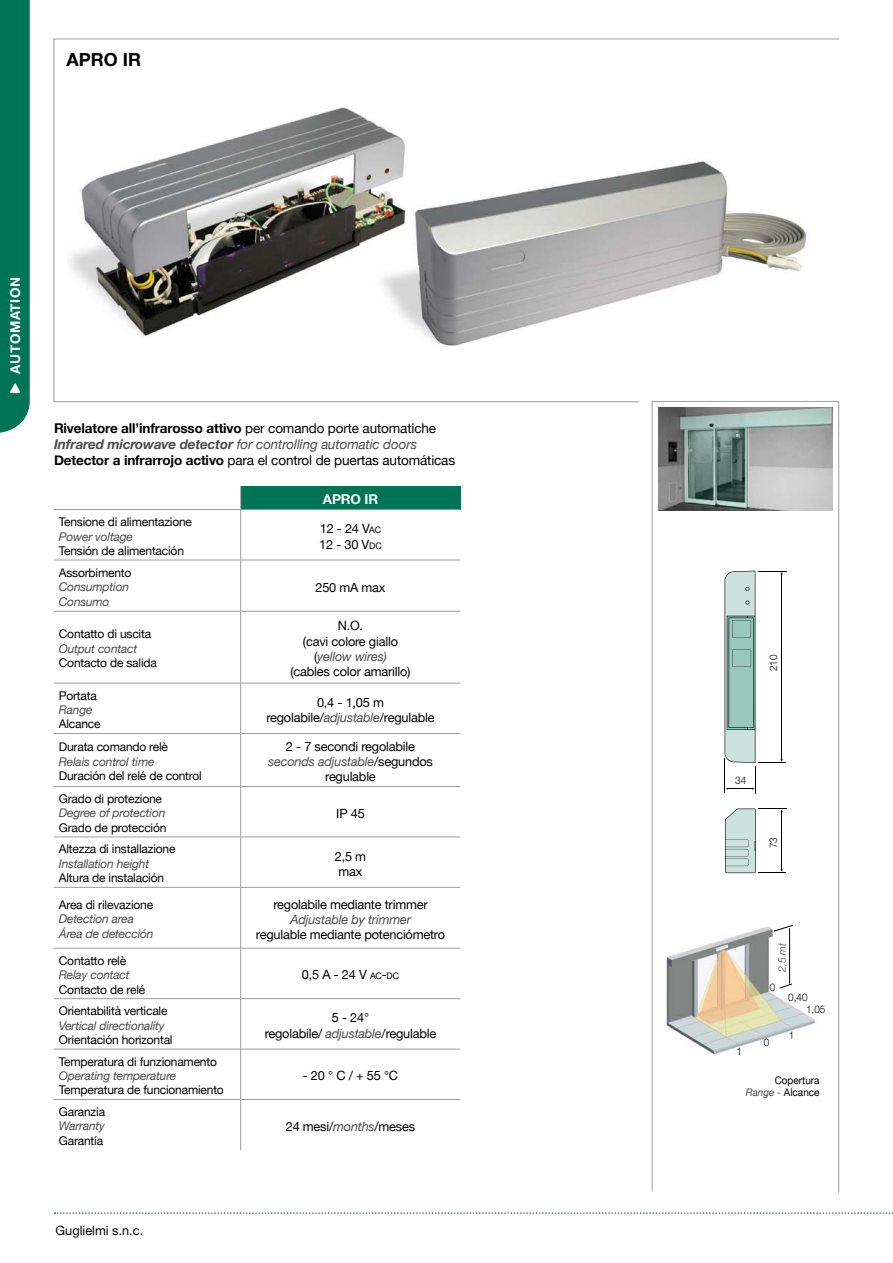
<style>
.page{position:relative;width:893px;height:1263px;background:#fff}
.page>*{position:absolute;margin:0;border:0;box-sizing:border-box;transform-origin:0 0}
.t1{font:700 18px "Helvetica Neue";color:#000}
.t2{font:13.5px/16.2px "Helvetica Neue";letter-spacing:-.01em;color:#000}
.t3{font:700 13.5px "Helvetica Neue";letter-spacing:.05em;color:#fff}
.t4{font:12.75px/15.3px "Helvetica Neue";letter-spacing:-.015em;color:#000;text-align:center}
.t5{font:italic 12.75px "Helvetica Neue";letter-spacing:-.015em;color:#4b4b4d}
.t6{font:12px "Helvetica Neue";letter-spacing:-.015em;color:#000}
.t7{font:italic 12px/14.4px "Helvetica Neue";letter-spacing:-.015em;color:#4b4b4d}
.t8{font:10.5px/12px "Helvetica Neue";color:#000;text-align:right;scale:.95 1}
.t9{font:300 10.5px/11.9px "Helvetica Neue";color:#000;scale:.95 1}
.t10{font:italic 300 10.5px "Helvetica Neue";color:#4b4b4d}
.s1{font-weight:700}
.s2{font-weight:700;font-style:italic;color:#4b4b4d}
.s3{font-style:italic;color:#4b4b4d}
.s4{font-size:8.85px}
.s5{font-style:inherit}
</style>
<div class="page">
<div style="left:0;top:0;width:30px;height:433px;background:#007556"></div>
<svg style="left:54px;top:1212px;width:839px;height:2px"></svg>
<svg style="left:652px;top:402px;width:187px;height:791px"></svg>
<svg style="left:725px;top:571px;width:62px;height:302px"></svg>
<hr style="left:725px;top:758px;width:1px;height:35px;background:#000">
<svg style="left:53px;top:38px;width:786px;height:364px"></svg>
<img style="left:67px;top:51px;width:759px;height:330px">
<div style="left:241px;top:486px;width:219px;height:24px;background:#007556"></div>
<svg style="left:240px;top:486px;width:1px;height:23px"></svg>
<hr style="left:54px;top:509px;width:187px;height:1px;background:#9c9e9f">
<hr style="left:241px;top:509px;width:219px;height:1px;background:#9c9e9f">
<hr style="left:240px;top:510px;width:1px;height:50px;background:#9c9e9f">
<hr style="left:54px;top:560px;width:187px;height:1px;background:#9c9e9f">
<hr style="left:241px;top:560px;width:219px;height:1px;background:#9c9e9f">
<hr style="left:240px;top:560px;width:1px;height:51px;background:#9c9e9f">
<hr style="left:54px;top:611px;width:187px;height:1px;background:#9c9e9f">
<hr style="left:241px;top:611px;width:219px;height:1px;background:#9c9e9f">
<hr style="left:240px;top:611px;width:1px;height:72px;background:#9c9e9f">
<hr style="left:54px;top:683px;width:187px;height:1px;background:#9c9e9f">
<hr style="left:241px;top:683px;width:219px;height:1px;background:#9c9e9f">
<hr style="left:240px;top:683px;width:1px;height:50px;background:#9c9e9f">
<hr style="left:54px;top:733px;width:187px;height:1px;background:#9c9e9f">
<hr style="left:241px;top:733px;width:219px;height:1px;background:#9c9e9f">
<hr style="left:240px;top:734px;width:1px;height:52px;background:#9c9e9f">
<hr style="left:54px;top:786px;width:187px;height:1px;background:#9c9e9f">
<hr style="left:241px;top:786px;width:219px;height:1px;background:#9c9e9f">
<hr style="left:240px;top:787px;width:1px;height:50px;background:#9c9e9f">
<hr style="left:54px;top:837px;width:187px;height:1px;background:#9c9e9f">
<hr style="left:241px;top:837px;width:219px;height:1px;background:#9c9e9f">
<hr style="left:240px;top:837px;width:1px;height:50px;background:#9c9e9f">
<hr style="left:54px;top:887px;width:187px;height:1px;background:#9c9e9f">
<hr style="left:241px;top:887px;width:219px;height:1px;background:#9c9e9f">
<hr style="left:240px;top:888px;width:1px;height:60px;background:#9c9e9f">
<hr style="left:54px;top:948px;width:187px;height:1px;background:#9c9e9f">
<hr style="left:241px;top:948px;width:219px;height:1px;background:#9c9e9f">
<hr style="left:240px;top:948px;width:1px;height:50px;background:#9c9e9f">
<hr style="left:54px;top:998px;width:187px;height:1px;background:#9c9e9f">
<hr style="left:241px;top:998px;width:219px;height:1px;background:#9c9e9f">
<hr style="left:240px;top:999px;width:1px;height:50px;background:#9c9e9f">
<hr style="left:54px;top:1049px;width:187px;height:1px;background:#9c9e9f">
<hr style="left:241px;top:1049px;width:219px;height:1px;background:#9c9e9f">
<hr style="left:240px;top:1049px;width:1px;height:50px;background:#9c9e9f">
<hr style="left:54px;top:1099px;width:187px;height:1px;background:#9c9e9f">
<hr style="left:241px;top:1099px;width:219px;height:1px;background:#9c9e9f">
<hr style="left:240px;top:1100px;width:1px;height:50px;background:#9c9e9f">
<img style="left:659px;top:408px;width:173px;height:103px">
<img style="left:663px;top:923px;width:177px;height:149px">
<hr style="left:789px;top:928px;width:1px;height:55px;background:#000">
<svg style="left:774px;top:925px;width:19px;height:6px"></svg>
<svg style="left:779px;top:983px;width:13px;height:5px"></svg>
<h1 class="t1" style="left:66px;top:48px;width:76px">APRO IR</h1>
<p class="t3" style="left:7px;top:374px;width:99px;rotate:-90deg">AUTOMATION</p>
<p class="t2" style="left:54px;top:420px;width:403px"><span class="s1">Rivelatore all’infrarosso attivo</span> per comando porte automatiche<br><span class="s2">Infrared microwave detector</span> <span class="s3">for controlling automatic doors<br></span><span class="s1">Detector a infrarrojo activo</span> para el control de puertas automáticas</p>
<p class="t3" style="left:323px;top:491px;width:57px">APRO IR</p>
<p class="t6" style="left:59px;top:515px;width:135px">Tensione di alimentazione</p>
<p class="t7" style="left:59px;top:529px;width:76px">Power voltage</p>
<p class="t6" style="left:59px;top:543px;width:127px">Tensión de alimentación</p>
<p class="t4" style="left:319px;top:521px;width:64px;text-align:left">12 - 24 V<span class="s4">AC<br></span>12 - 30 V<span class="s4">DC</span></p>
<p class="t6" style="left:59px;top:565px;width:74px">Assorbimento</p>
<p class="t7" style="left:59px;top:580px;width:72px">Consumption<br>Consumo</p>
<p class="t4" style="left:315px;top:579px;width:72px">250 mA max</p>
<p class="t6" style="left:59px;top:627px;width:94px">Contatto di uscita</p>
<p class="t7" style="left:59px;top:641px;width:80px">Output contact</p>
<p class="t6" style="left:59px;top:656px;width:100px">Contacto de salida</p>
<p class="t4" style="left:290px;top:618px;width:121px">N.O.<br>(cavi colore giallo (<span class="s3">yellow wires)<br></span>(cables color amarillo)</p>
<p class="t6" style="left:59px;top:688px;width:40px">Portata</p>
<p class="t7" style="left:59px;top:702px;width:35px">Range</p>
<p class="t6" style="left:59px;top:717px;width:43px">Alcance</p>
<p class="t6" style="left:59px;top:740px;width:111px">Durata comando relè</p>
<p class="t7" style="left:59px;top:754px;width:97px">Relais control time</p>
<p class="t6" style="left:59px;top:769px;width:144px">Duración del relé de control</p>
<p class="t6" style="left:59px;top:791px;width:105px">Grado di protezione</p>
<p class="t7" style="left:59px;top:806px;width:108px">Degree of protection</p>
<p class="t6" style="left:59px;top:820px;width:109px">Grado de protección</p>
<p class="t6" style="left:59px;top:842px;width:118px">Altezza di installazione</p>
<p class="t7" style="left:59px;top:856px;width:92px">Installation height</p>
<p class="t6" style="left:59px;top:871px;width:107px">Altura de instalación</p>
<p class="t6" style="left:59px;top:898px;width:96px">Area di rilevazione</p>
<p class="t7" style="left:59px;top:912px;width:96px">Detection area<br>Área de detección</p>
<p class="t6" style="left:59px;top:953px;width:69px">Contatto relè</p>
<p class="t7" style="left:59px;top:967px;width:72px">Relay contact</p>
<p class="t6" style="left:59px;top:982px;width:88px">Contacto de relé</p>
<p class="t6" style="left:59px;top:1004px;width:110px">Orientabilità verticale</p>
<p class="t7" style="left:59px;top:1018px;width:107px">Vertical directionality</p>
<p class="t6" style="left:59px;top:1032px;width:115px">Orientación horizontal</p>
<p class="t6" style="left:59px;top:1054px;width:160px">Temperatura di funzionamento</p>
<p class="t7" style="left:59px;top:1068px;width:119px">Operating temperature</p>
<p class="t6" style="left:59px;top:1083px;width:167px">Temperatura de funcionamiento</p>
<p class="t6" style="left:59px;top:1104px;width:48px">Garanzia</p>
<p class="t7" style="left:59px;top:1119px;width:48px">Warranty</p>
<p class="t6" style="left:59px;top:1133px;width:46px">Garantía</p>
<p class="t4" style="left:56px;top:1223px;width:89px">Guglielmi s.n.c.</p>
<p class="t4" style="left:266px;top:694px;width:170px">0,4 - 1,05 m regolabile/<span class="s3">adjustable</span>/regulable</p>
<p class="t4" style="left:268px;top:738px;width:166px">2 - 7 secondi regolabile <span class="s3">seconds adjustable</span>/segundos regulable</p>
<p class="t4" style="left:336px;top:805px;width:30px">IP 45</p>
<p class="t4" style="left:335px;top:848px;width:33px;text-align:left">2,5 m max</p>
<p class="t4" style="left:273px;top:896px;width:156px">regolabile mediante trimmer</p>
<p class="t5" style="left:290px;top:912px;width:123px">Adjustable by trimmer</p>
<p class="t4" style="left:256px;top:927px;width:191px">regulable mediante potenciómetro</p>
<p class="t4" style="left:302px;top:967px;width:99px">0,5 A - 24 V <span class="s4">AC</span><span class="s5">-</span><span class="s4">DC</span></p>
<p class="t4" style="left:265px;top:1010px;width:173px">5 - 24°<br>regolabile/ <span class="s3">adjustable</span>/regulable</p>
<p class="t4" style="left:303px;top:1068px;width:97px">- 20 ° C / + 55 °C</p>
<p class="t4" style="left:286px;top:1118px;width:131px">24 mesi/<span class="s3">months</span>/meses</p>
<p class="t9" style="left:767px;top:671px;width:19px;rotate:-90deg">210</p>
<p class="t9" style="left:735px;top:774px;width:13px">34</p>
<p class="t9" style="left:767px;top:848px;width:13px;rotate:-90deg">73</p>
<p class="t9" style="left:736px;top:1045px;width:7px">1</p>
<p class="t10" style="left:776px;top:972px;width:31px;rotate:-90deg">2,5 mt</p>
<p class="t9" style="left:770px;top:981px;width:7px">0</p>
<p class="t9" style="left:764px;top:1036px;width:7px">0</p>
<p class="t9" style="left:806px;top:991px;width:22px;text-indent:-18px">0,40<br>1,05</p>
<p class="t9" style="left:789px;top:1029px;width:7px">1</p>
<p class="t8" style="left:746px;top:1074px;width:79px">Copertura<br><span class="s3">Range -</span> Alcance</p>
</div>
